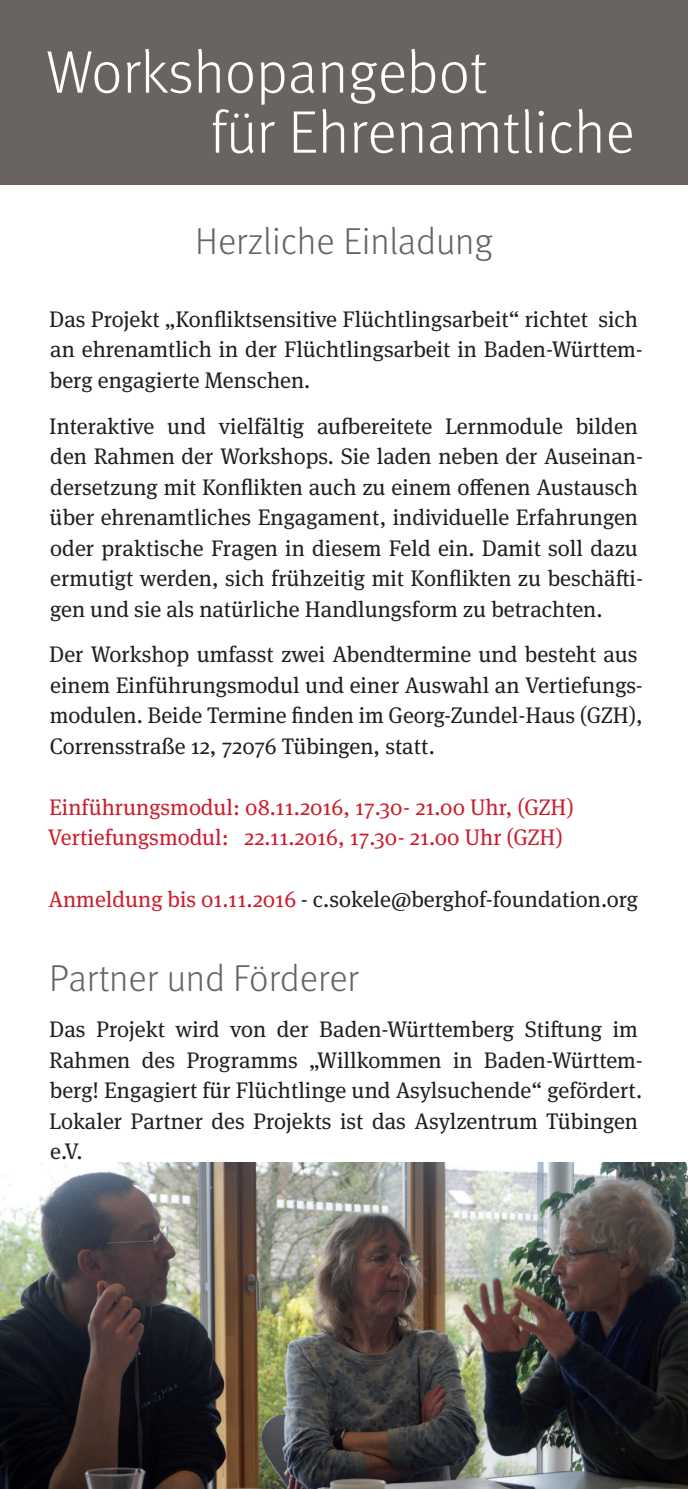
<style>
.page{position:relative;width:688px;height:1489px;background:#fff}
.page>*{position:absolute;margin:0;border:0;box-sizing:border-box;transform-origin:0 0}
.t1{font:300 60px/60px "Meta Pro";color:#fff}
.t2{font:300 37.5px "Meta Pro";color:#696362}
.t3{font:22.5px/30.5px "Meta Serif Pro";color:#231f20}
.t4{font:22.5px/30.5px "Meta Serif Pro";color:#cb1f2f}
.s1{color:#cb1f2f}
.s2{font-family:"Meta Pro";font-weight:700;color:#fff}
</style>
<div class="page">
<div style="left:0;top:0;width:687px;height:184px;background:#696362"></div>
<img style="left:0;top:1162px;width:687px;height:326px">
<h1 class="t1" style="left:210px;top:39px;width:425px;text-indent:-164px">Workshopangebot<br>für Ehrenamtliche</h1>
<h2 class="t2" style="left:195px;top:214px;width:299px">Herzliche Einladung</h2>
<p class="t3" style="left:49px;top:302px;width:595px">Das Projekt „Konfliktsensitive Flüchtlingsarbeit“ richtet sich an ehrenamtlich in der Flüchtlingsarbeit in Baden-Württem&shy;berg engagierte Menschen.</p>
<p class="t3" style="left:49px;top:409px;width:595px">Interaktive und vielfältig aufbereitete Lernmodule bilden den Rahmen der Workshops. Sie laden neben der Auseinan&shy;dersetzung mit Konflikten auch zu einem offenen Austausch über ehrenamtliches Engagament, individuelle Erfahrungen oder praktische Fragen in diesem Feld ein. Damit soll dazu ermutigt werden, sich frühzeitig mit Konflikten zu beschäfti&shy;gen und sie als natürliche Handlungsform zu betrachten.</p>
<p class="t3" style="left:49px;top:638px;width:595px">Der Workshop umfasst zwei Abendtermine und besteht aus einem Einführungsmodul und einer Auswahl an Vertiefungs&shy;modulen. Beide Termine finden im Georg-Zundel-Haus (GZH), Corrensstraße 12, 72076 Tübingen, statt.</p>
<p class="t4" style="left:48px;top:790px;width:527px">Einführungsmodul: 08.11.2016, 17.30- 21.00 Uhr, (GZH)<br>Vertiefungsmodul: 22.11.2016, 17.30- 21.00 Uhr (GZH)</p>
<p class="t3" style="left:48px;top:882px;width:591px"><span class="s1">Anmeldung bis 01.11.2016</span> - c.sokele@berghof-foundation.org</p>
<h2 class="t2" style="left:49px;top:951px;width:311px">Partner und Förderer</h2>
<p class="t3" style="left:49px;top:1012px;width:595px">Das Projekt wird von der Baden-Württemberg Stiftung im Rahmen des Programms „Willkommen in Baden-Württem&shy;berg! Engagiert für Flüchtlinge und Asylsuchende“ gefördert.<br>Lokaler Partner des Projekts ist das Asylzentrum Tübingen e.V. <span class="s2">kt</span></p>
</div>
